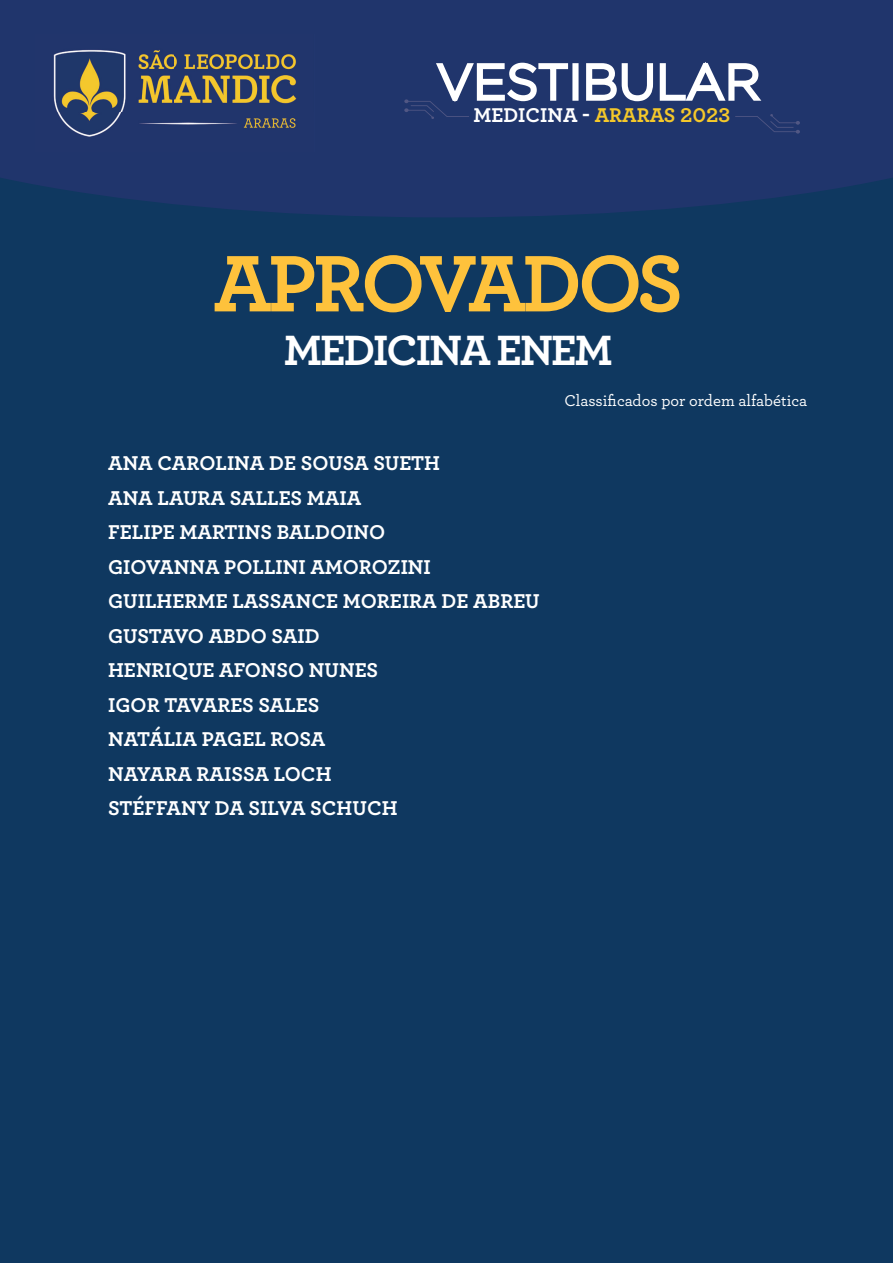
<style>
.page{position:relative;width:893px;height:1263px;background:#0f3860}
.page>*{position:absolute;margin:0;border:0;box-sizing:border-box;transform-origin:0 0}
.t1{font:700 84px "Archer Pro";letter-spacing:-.045em;color:#fec23c}
.t2{font:700 44.4px "Archer Pro";letter-spacing:-.045em;color:#fff}
.t3{font:700 21px/34.5px "Archer Pro";color:#fff}
.t4{font:700 20.85px "Archer Pro";color:#f5c82a}
.t5{font:500 16.5px "Archer Pro";color:#fff}
.s1{color:#fff}
</style>
<div class="page">
<svg style="left:0;top:0;width:893px;height:217px;background:#1e356b"></svg>
<svg style="left:586px;top:63px;width:67px;height:38px;background:#8c97b3"></svg>
<svg style="left:660px;top:62px;width:101px;height:39px;background:#7683a5"></svg>
<svg style="left:404px;top:63px;width:175px;height:56px;background:#52628d"></svg>
<svg style="left:735px;top:114px;width:65px;height:20px"></svg>
<img style="left:35px;top:35px;width:280px;height:117px">
<p class="t4" style="left:473px;top:99px;width:258px"><span class="s1">MEDICINA -</span> ARARAS 2023</p>
<h1 class="t1" style="left:214px;top:217px;width:471px">APROVADOS</h1>
<h2 class="t2" style="left:284px;top:315px;width:330px">MEDICINA ENEM</h2>
<p class="t3" style="left:108px;top:444px;width:433px">ANA CAROLINA DE SOUSA SUETH<br>ANA LAURA SALLES MAIA<br>FELIPE MARTINS BALDOINO<br>GIOVANNA POLLINI AMOROZINI<br>GUILHERME LASSANCE MOREIRA DE ABREU<br>GUSTAVO ABDO SAID<br>HENRIQUE AFONSO NUNES<br>IGOR TAVARES SALES<br>NATÁLIA PAGEL ROSA<br>NAYARA RAISSA LOCH<br>STÉFFANY DA SILVA SCHUCH</p>
<p class="t5" style="left:564px;top:388px;width:244px">Classificados por ordem alfabética</p>
</div>
